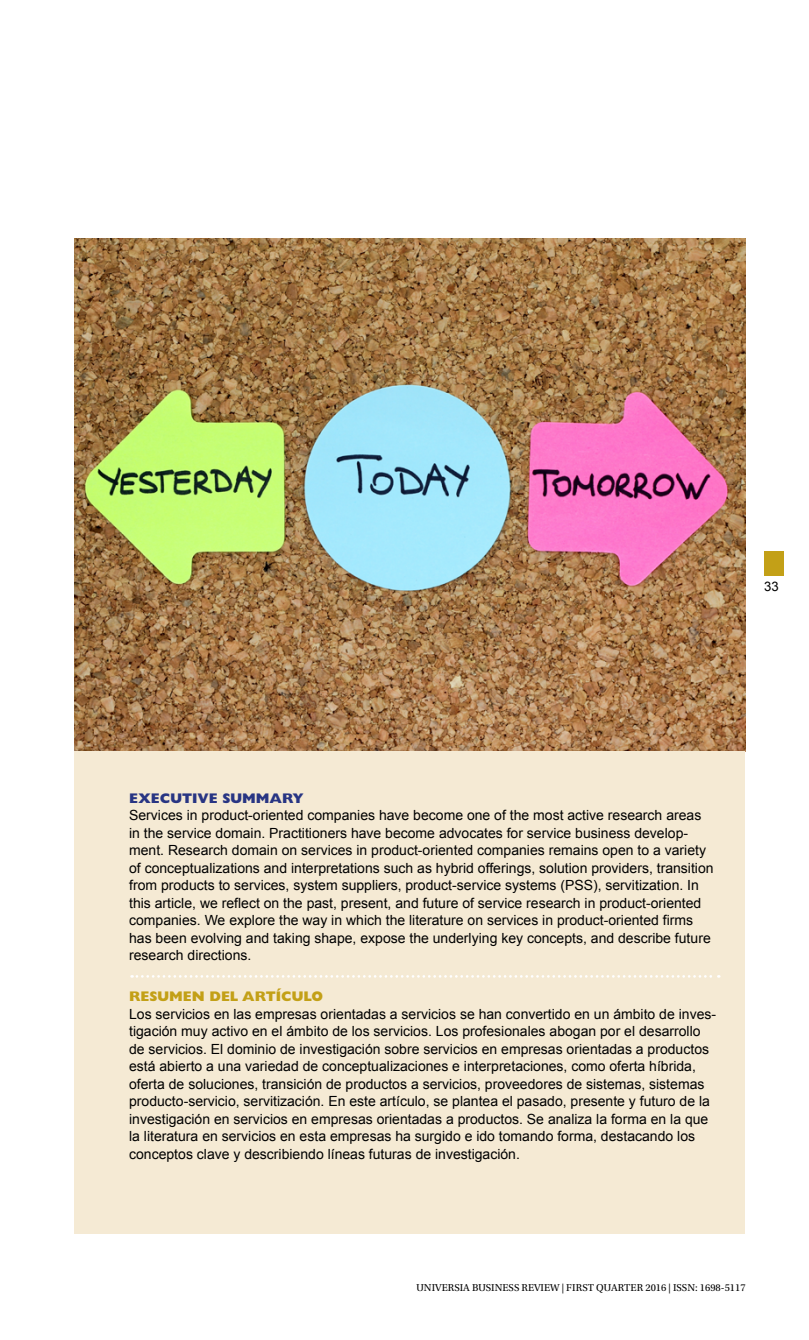
<style>
.page{position:relative;width:809px;height:1340px;background:#fff}
.page>*{position:absolute;margin:0;border:0;box-sizing:border-box;transform-origin:0 0}
.t1{font:14px/17.5px "Arial";color:#000}
.t2{font:800 14px "Gill Sans Std";color:#c3a017}
.t3{font:800 14px "Gill Sans Std";color:#283583}
.t4{font:13.12px "Arial";color:#000}
.t5{font:10.5px "Utopia Std";color:#000}
</style>
<div class="page">
<div style="left:764px;top:551px;width:20px;height:24px;background:#c3a017"></div>
<img style="left:74px;top:238px;width:671px;height:514px">
<div style="left:74px;top:752px;width:671px;height:481px;background:#f5ead4"></div>
<svg style="left:132px;top:975px;width:587px;height:2px"></svg>
<p class="t4" style="left:764px;top:577px;width:16px">33</p>
<p class="t3" style="left:129px;top:789px;width:176px">EXECUTIVE SUMMARY</p>
<p class="t1" style="left:129px;top:806px;width:586px">Services in product-oriented companies have become one of the most active research areas in the service domain. Practitioners have become advocates for service business develop&shy;ment. Research domain on services in product-oriented companies remains open to a variety of conceptualizations and interpretations such as hybrid offerings, solution providers, transition from products to services, system suppliers, product-service systems (PSS), servitization. In this article, we reflect on the past, present, and future of service research in product-oriented companies. We explore the way in which the literature on services in product-oriented firms has been evolving and taking shape, expose the underlying key concepts, and describe future research directions.</p>
<p class="t2" style="left:129px;top:988px;width:196px">RESUMEN DEL ARTÍCULO</p>
<p class="t1" style="left:129px;top:1005px;width:588px">Los servicios en las empresas orientadas a servicios se han convertido en un ámbito de inves&shy;tigación muy activo en el ámbito de los servicios. Los profesionales abogan por el desarrollo de servicios. El dominio de investigación sobre servicios en empresas orientadas a productos está abierto a una variedad de conceptualizaciones e interpretaciones, como oferta híbrida, oferta de soluciones, transición de productos a servicios, proveedores de sistemas, sistemas producto-servicio, servitización. En este artículo, se plantea el pasado, presente y futuro de la investigación en servicios en empresas orientadas a productos. Se analiza la forma en la que la literatura en servicios en esta empresas ha surgido e ido tomando forma, destacando los conceptos clave y describiendo líneas futuras de investigación.</p>
<p class="t5" style="left:416px;top:1281px;width:330px">UNIVERSIA BUSINESS REVIEW | FIRST QUARTER 2016 | ISSN: 1698-5117</p>
</div>
